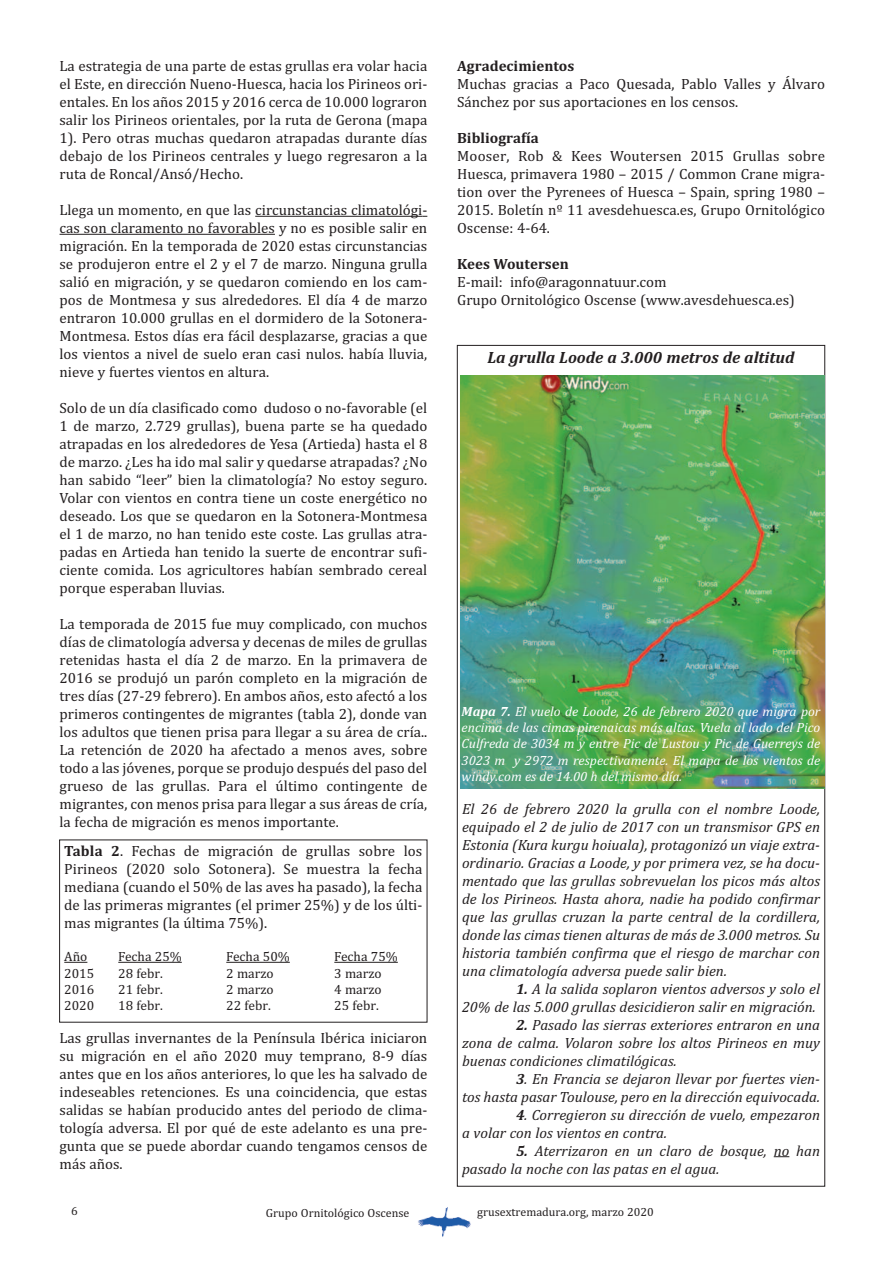
<style>
.page{position:relative;width:893px;height:1263px;background:#fff}
.page>*{position:absolute;margin:0;border:0;box-sizing:border-box;transform-origin:0 0}
.t1{font:italic 700 16.5px "Cambria";color:#231f20}
.t2{font:15px/18px "Cambria";color:#231f20;text-align:justify}
.t3{font:italic 15px/18px "Cambria";color:#231f20;text-align:justify}
.t4{font:700 15px "Cambria";color:#231f20}
.t5{font:italic 13.5px/16.2px "Cambria";color:#fff;text-align:justify}
.t6{font:13.5px "Cambria";color:#231f20}
.t7{font:12px "Cambria";color:#231f20}
.s1{font-weight:700}
</style>
<div class="page">
<hr style="left:255px;top:216px;width:167px;height:1px;background:#231f20">
<hr style="left:60px;top:234px;width:215px;height:1px;background:#231f20">
<img style="left:418px;top:1207px;width:53px;height:30px">
<svg style="left:64px;top:962px;width:23px;height:1px"></svg>
<hr style="left:118px;top:962px;width:64px;height:1px;background:#231f20">
<hr style="left:226px;top:962px;width:64px;height:1px;background:#231f20">
<hr style="left:334px;top:962px;width:64px;height:1px;background:#231f20">
<svg style="left:774px;top:1156px;width:15px;height:1px"></svg>
<img style="left:460px;top:375px;width:364px;height:414px">
<p class="t2" style="left:60px;top:57px;width:369px">La estrategia de una parte de estas grullas era volar hacia el Este, en dirección Nueno-Huesca, hacia los Pirineos ori&shy;entales. En los años 2015 y 2016 cerca de 10.000 lograron salir los Pirineos orientales, por la ruta de Gerona (mapa 1). Pero otras muchas quedaron atrapadas durante días debajo de los Pirineos centrales y luego regresaron a la ruta de Roncal/Ansó/Hecho.</p>
<p class="t2" style="left:60px;top:201px;width:369px">Llega un momento, en que las circunstancias climatológi&shy;cas son claramento no favorables y no es posible salir en migración. En la temporada de 2020 estas circunstancias se produjeron entre el 2 y el 7 de marzo. Ninguna grulla salió en migración, y se quedaron comiendo en los cam&shy;pos de Montmesa y sus alrededores. El día 4 de marzo entraron 10.000 grullas en el dormidero de la Sotonera-Montmesa. Estos días era fácil desplazarse, gracias a que los vientos a nivel de suelo eran casi nulos. había lluvia, nieve y fuertes vientos en altura.</p>
<p class="t2" style="left:60px;top:399px;width:369px">Solo de un día clasificado como dudoso o no-favorable (el 1 de marzo, 2.729 grullas), buena parte se ha quedado atrapadas en los alrededores de Yesa (Artieda) hasta el 8 de marzo. ¿Les ha ido mal salir y quedarse atrapadas? ¿No han sabido “leer” bien la climatología? No estoy seguro.<br>Volar con vientos en contra tiene un coste energético no deseado. Los que se quedaron en la Sotonera-Montmesa el 1 de marzo, no han tenido este coste. Las grullas atra&shy;padas en Artieda han tenido la suerte de encontrar sufi&shy;ciente comida. Los agricultores habían sembrado cereal porque esperaban lluvias.</p>
<p class="t2" style="left:60px;top:615px;width:369px">La temporada de 2015 fue muy complicado, con muchos días de climatología adversa y decenas de miles de grullas retenidas hasta el día 2 de marzo. En la primavera de 2016 se produjó un parón completo en la migración de tres días (27-29 febrero). En ambos años, esto afectó a los primeros contingentes de migrantes (tabla 2), donde van los adultos que tienen prisa para llegar a su área de cría..<br>La retención de 2020 ha afectado a menos aves, sobre todo a las jóvenes, porque se produjo después del paso del grueso de las grullas. Para el último contingente de migrantes, con menos prisa para llegar a sus áreas de cría, la fecha de migración es menos importante.</p>
<p class="t2" style="left:64px;top:842px;width:360px"><span class="s1">Tabla 2</span>. Fechas de migración de grullas sobre los Pirineos (2020 solo Sotonera). Se muestra la fecha mediana (cuando el 50% de las aves ha pasado), la fecha de las primeras migrantes (el primer 25%) y de los últi&shy;mas migrantes (la última 75%).</p>
<p class="t6" style="left:64px;top:949px;width:25px">Año</p>
<p class="t6" style="left:118px;top:949px;width:65px">Fecha 25%</p>
<p class="t6" style="left:226px;top:949px;width:65px">Fecha 50%</p>
<p class="t6" style="left:334px;top:949px;width:65px">Fecha 75%</p>
<p class="t6" style="left:64px;top:965px;width:31px">2015</p>
<p class="t6" style="left:118px;top:965px;width:46px">28 febr.</p>
<p class="t6" style="left:226px;top:965px;width:49px">2 marzo</p>
<p class="t6" style="left:334px;top:965px;width:49px">3 marzo</p>
<p class="t6" style="left:64px;top:981px;width:31px">2016</p>
<p class="t6" style="left:118px;top:981px;width:46px">21 febr.</p>
<p class="t6" style="left:226px;top:981px;width:49px">2 marzo</p>
<p class="t6" style="left:334px;top:981px;width:49px">4 marzo</p>
<p class="t6" style="left:64px;top:997px;width:31px">2020</p>
<p class="t6" style="left:118px;top:997px;width:46px">18 febr.</p>
<p class="t6" style="left:226px;top:997px;width:46px">22 febr.</p>
<p class="t6" style="left:334px;top:997px;width:46px">25 febr.</p>
<p class="t2" style="left:60px;top:1029px;width:369px">Las grullas invernantes de la Península Ibérica iniciaron su migración en el año 2020 muy temprano, 8-9 días antes que en los años anteriores, lo que les ha salvado de indeseables retenciones. Es una coincidencia, que estas salidas se habían producido antes del periodo de clima&shy;tología adversa. El por qué de este adelanto es una pre&shy;gunta que se puede abordar cuando tengamos censos de más años.</p>
<p class="t4" style="left:457px;top:57px;width:119px">Agradecimientos</p>
<p class="t2" style="left:457px;top:75px;width:369px">Muchas gracias a Paco Quesada, Pablo Valles y Álvaro<br>Sánchez por sus aportaciones en los censos.</p>
<p class="t4" style="left:457px;top:129px;width:83px">Bibliografía</p>
<p class="t2" style="left:457px;top:147px;width:369px">Mooser, Rob &amp; Kees Woutersen 2015 Grullas sobre Huesca, primavera 1980 – 2015 / Common Crane migra&shy;tion over the Pyrenees of Huesca – Spain, spring 1980 – 2015. Boletín nº 11 avesdehuesca.es, Grupo Ornitológico Oscense: 4-64.</p>
<p class="t4" style="left:457px;top:255px;width:113px">Kees Woutersen</p>
<p class="t2" style="left:457px;top:273px;width:339px">E-mail: info@aragonnatuur.com<br>Grupo Ornitológico Oscense (www.avesdehuesca.es)</p>
<p class="t1" style="left:487px;top:348px;width:309px">La grulla Loode a 3.000 metros de altitud</p>
<p class="t5" style="left:462px;top:703px;width:360px"><span class="s1">Mapa 7.</span> El vuelo de Loode, 26 de febrero 2020 que migra por encima de las cimas pirenaicas más altas. Vuela al lado del Pico Culfreda de 3034 m y entre Pic de Lustou y Pic de Guerreys de 3023 m y 2972 m respectivamente. El mapa de los vientos de windy.com es de 14.00 h del mismo día.</p>
<p class="t3" style="left:462px;top:799px;width:360px">El 26 de febrero 2020 la grulla con el nombre Loode, equipado el 2 de julio de 2017 con un transmisor GPS en Estonia (Kura kurgu hoiuala), protagonizó un viaje extra&shy;ordinario. Gracias a Loode, y por primera vez, se ha docu&shy;mentado que las grullas sobrevuelan los picos más altos de los Pirineos. Hasta ahora, nadie ha podido confirmar que las grullas cruzan la parte central de la cordillera, donde las cimas tienen alturas de más de 3.000 metros. Su historia también confirma que el riesgo de marchar con una climatología adversa puede salir bien.</p>
<p class="t3" style="left:462px;top:979px;width:360px;text-align:right"><span class="s1">1.</span> A la salida soplaron vientos adversos y solo el<br>20% de las 5.000 grullas desicidieron salir en migración.</p>
<p class="t3" style="left:462px;top:1015px;width:360px;text-indent:54px"><span class="s1">2.</span> Pasado las sierras exteriores entraron en una zona de calma. Volaron sobre los altos Pirineos en muy buenas condiciones climatilógicas.</p>
<p class="t3" style="left:462px;top:1069px;width:360px;text-align:right"><span class="s1">3</span>. En Francia se dejaron llevar por fuertes vien-<br>tos hasta pasar Toulouse, pero en la dirección equivocada.</p>
<p class="t3" style="left:462px;top:1105px;width:360px;text-indent:54px"><span class="s1">4</span>. Corregieron su dirección de vuelo, empezaron a volar con los vientos en contra.</p>
<p class="t3" style="left:462px;top:1141px;width:360px;text-indent:54px"><span class="s1">5.</span> Aterrizaron en un claro de bosque, no han pasado la noche con las patas en el agua.</p>
<p class="t7" style="left:71px;top:1204px;width:8px">6</p>
<p class="t7" style="left:266px;top:1206px;width:145px">Grupo Ornitológico Oscense</p>
<p class="t7" style="left:477px;top:1205px;width:178px">grusextremadura.org, marzo 2020</p>
</div>
